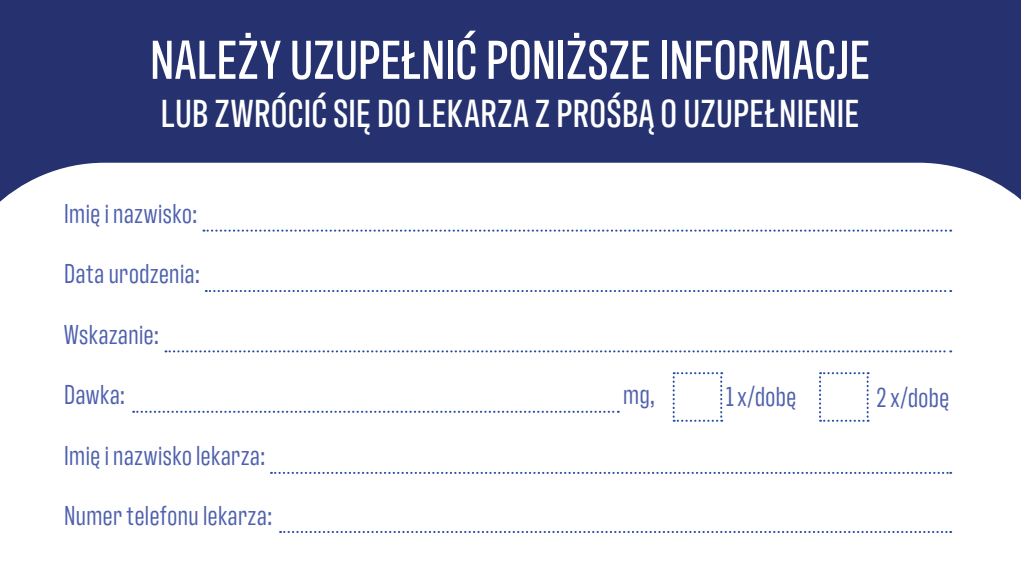
<style>
.page{position:relative;width:1021px;height:567px;background:#fff}
.page>*{position:absolute;margin:0;border:0;box-sizing:border-box;transform-origin:0 0}
.Sub_sub-head{font:500 56px "Antarctican Headline";letter-spacing:.005em;color:#fff}
.Sub_sub-head-2{font:500 40px "Antarctican Headline";letter-spacing:.01em;color:#fff}
.Intro_text{font:28px "Antarctican Headline";letter-spacing:.02em;color:#4f61ad}
</style>
<div class="page">
<div style="left:0;top:0;width:1020px;height:567px;background:#26326f"></div>
<div style="left:0;top:163px;width:1020px;height:404px;background:#fff"></div>
<svg style="left:203px;top:230px;width:748px;height:2px"></svg>
<svg style="left:206px;top:290px;width:745px;height:2px"></svg>
<svg style="left:165px;top:350px;width:786px;height:2px;background:#b4c1de"></svg>
<svg style="left:133px;top:411px;width:486px;height:2px"></svg>
<svg style="left:271px;top:472px;width:680px;height:2px"></svg>
<svg style="left:280px;top:531px;width:671px;height:2px"></svg>
<svg style="left:672px;top:372px;width:50px;height:50px;background:#f1f4f9"></svg>
<svg style="left:819px;top:372px;width:49px;height:50px;background:#f2f4f9"></svg>
<p class="Sub_sub-head" style="left:150px;top:21px;width:721px">NALEŻY UZUPEŁNIĆ PONIŻSZE INFORMACJE</p>
<p class="Sub_sub-head-2" style="left:161px;top:85px;width:699px">LUB ZWRÓCIĆ SIĘ DO LEKARZA Z PROŚBĄ O UZUPEŁNIENIE</p>
<p class="Intro_text" style="left:64px;top:194px;width:135px">Imię i nazwisko:</p>
<p class="Intro_text" style="left:64px;top:254px;width:137px">Data urodzenia:</p>
<p class="Intro_text" style="left:64px;top:315px;width:96px">Wskazanie:</p>
<p class="Intro_text" style="left:64px;top:375px;width:62px">Dawka:</p>
<p class="Intro_text" style="left:623px;top:375px;width:33px">mg,</p>
<p class="Intro_text" style="left:64px;top:436px;width:203px">Imię i nazwisko lekarza:</p>
<p class="Intro_text" style="left:64px;top:496px;width:209px">Numer telefonu lekarza:</p>
<p class="Intro_text" style="left:726px;top:377px;width:72px">1 x/dobę</p>
<p class="Intro_text" style="left:876px;top:378px;width:74px">2 x/dobę</p>
</div>
